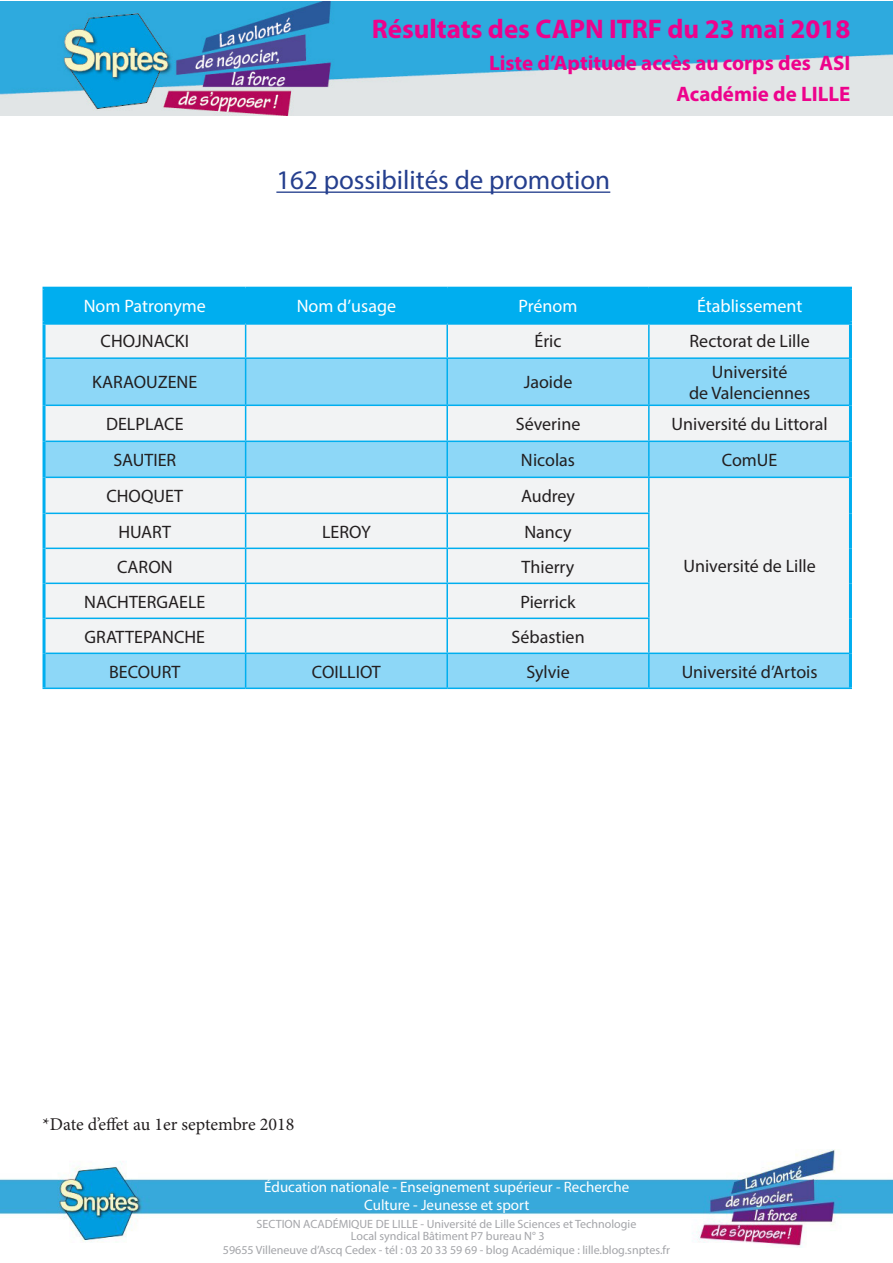
<style>
.page{position:relative;width:893px;height:1263px;background:#fff}
.page>*{position:absolute;margin:0;border:0;box-sizing:border-box;transform-origin:0 0}
.t1{font:700 27px "Myriad Pro";color:#ed028c}
.t2{font:27px "Myriad Pro";color:#253f8e}
.t3{font:700 21px "Myriad Pro";color:#ed028c}
.t4{font:18px "Myriad Pro";color:#231f20}
.t5{font:18px "Myriad Pro";color:#fff}
.t6{font:18px "Minion Pro";color:#231f20}
.t7{font:15px "Myriad Pro";color:#fff}
.t8{font:12px "Myriad Pro";color:#a4a5a9}
</style>
<div class="page">
<img style="left:0;top:1150px;width:893px;height:97px">
<img style="left:0;top:1px;width:893px;height:115px">
<div style="left:46px;top:290px;width:803px;height:32px;background:#00aeef"></div>
<div style="left:46px;top:325px;width:803px;height:32px;background:#f2f3f4"></div>
<svg style="left:46px;top:359px;width:803px;height:328px;fill:#f2f3f4"></svg>
<hr style="left:46px;top:357px;width:200px;height:2px;background:#00aeef">
<hr style="left:46px;top:404px;width:200px;height:2px;background:#00aeef">
<hr style="left:46px;top:441px;width:200px;height:1px;background:#00aeef">
<hr style="left:46px;top:477px;width:200px;height:1px;background:#00aeef">
<hr style="left:46px;top:513px;width:200px;height:1px;background:#00aeef">
<hr style="left:46px;top:548px;width:200px;height:1px;background:#00aeef">
<hr style="left:46px;top:583px;width:200px;height:1px;background:#00aeef">
<hr style="left:46px;top:617px;width:200px;height:2px;background:#00aeef">
<hr style="left:46px;top:652px;width:200px;height:2px;background:#00aeef">
<hr style="left:43px;top:687px;width:203px;height:2px;background:#00aeef">
<hr style="left:43px;top:322px;width:203px;height:3px;background:#00aeef">
<hr style="left:649px;top:287px;width:203px;height:3px;background:#00aeef">
<hr style="left:849px;top:290px;width:3px;height:32px;background:#00aeef">
<hr style="left:649px;top:322px;width:203px;height:3px;background:#00aeef">
<hr style="left:849px;top:325px;width:3px;height:33px;background:#00aeef">
<hr style="left:849px;top:358px;width:3px;height:47px;background:#00aeef">
<hr style="left:849px;top:405px;width:3px;height:36px;background:#00aeef">
<hr style="left:849px;top:441px;width:3px;height:36px;background:#00aeef">
<hr style="left:849px;top:477px;width:3px;height:36px;background:#00aeef">
<hr style="left:849px;top:513px;width:3px;height:35px;background:#00aeef">
<hr style="left:849px;top:548px;width:3px;height:35px;background:#00aeef">
<hr style="left:849px;top:583px;width:3px;height:35px;background:#00aeef">
<hr style="left:849px;top:618px;width:3px;height:35px;background:#00aeef">
<hr style="left:649px;top:357px;width:200px;height:2px;background:#00aeef">
<hr style="left:649px;top:404px;width:200px;height:2px;background:#00aeef">
<hr style="left:649px;top:441px;width:200px;height:1px;background:#00aeef">
<hr style="left:649px;top:477px;width:200px;height:1px;background:#00aeef">
<hr style="left:649px;top:652px;width:200px;height:2px;background:#00aeef">
<hr style="left:649px;top:687px;width:203px;height:2px;background:#00aeef">
<hr style="left:849px;top:653px;width:3px;height:34px;background:#00aeef">
<hr style="left:244px;top:290px;width:3px;height:32px;background:#00aeef">
<hr style="left:447px;top:287px;width:202px;height:3px;background:#00aeef">
<hr style="left:647px;top:290px;width:3px;height:32px;background:#00aeef">
<hr style="left:246px;top:322px;width:201px;height:3px;background:#00aeef">
<hr style="left:447px;top:322px;width:202px;height:3px;background:#00aeef">
<hr style="left:245px;top:325px;width:1px;height:32px;background:#00aeef">
<hr style="left:648px;top:325px;width:2px;height:32px;background:#00aeef">
<hr style="left:246px;top:357px;width:201px;height:2px;background:#00aeef">
<hr style="left:245px;top:359px;width:1px;height:45px;background:#00aeef">
<hr style="left:447px;top:357px;width:202px;height:2px;background:#00aeef">
<hr style="left:648px;top:359px;width:2px;height:45px;background:#00aeef">
<hr style="left:246px;top:404px;width:201px;height:2px;background:#00aeef">
<hr style="left:245px;top:406px;width:1px;height:35px;background:#00aeef">
<hr style="left:447px;top:404px;width:202px;height:2px;background:#00aeef">
<hr style="left:648px;top:406px;width:2px;height:35px;background:#00aeef">
<hr style="left:246px;top:441px;width:201px;height:1px;background:#00aeef">
<hr style="left:245px;top:442px;width:1px;height:35px;background:#00aeef">
<hr style="left:447px;top:441px;width:202px;height:1px;background:#00aeef">
<hr style="left:648px;top:442px;width:2px;height:35px;background:#00aeef">
<hr style="left:246px;top:477px;width:201px;height:1px;background:#00aeef">
<hr style="left:245px;top:478px;width:1px;height:35px;background:#00aeef">
<hr style="left:447px;top:477px;width:202px;height:1px;background:#00aeef">
<hr style="left:648px;top:478px;width:2px;height:35px;background:#00aeef">
<hr style="left:246px;top:513px;width:201px;height:1px;background:#00aeef">
<hr style="left:245px;top:514px;width:1px;height:34px;background:#00aeef">
<hr style="left:447px;top:513px;width:203px;height:1px;background:#00aeef">
<hr style="left:648px;top:514px;width:2px;height:34px;background:#00aeef">
<hr style="left:246px;top:548px;width:201px;height:1px;background:#00aeef">
<hr style="left:245px;top:549px;width:1px;height:34px;background:#00aeef">
<hr style="left:447px;top:548px;width:203px;height:1px;background:#00aeef">
<hr style="left:648px;top:549px;width:2px;height:34px;background:#00aeef">
<hr style="left:246px;top:583px;width:201px;height:1px;background:#00aeef">
<hr style="left:245px;top:584px;width:1px;height:33px;background:#00aeef">
<hr style="left:447px;top:583px;width:203px;height:1px;background:#00aeef">
<hr style="left:648px;top:584px;width:2px;height:33px;background:#00aeef">
<hr style="left:246px;top:617px;width:201px;height:2px;background:#00aeef">
<hr style="left:245px;top:619px;width:1px;height:33px;background:#00aeef">
<hr style="left:447px;top:617px;width:203px;height:2px;background:#00aeef">
<hr style="left:648px;top:619px;width:2px;height:33px;background:#00aeef">
<hr style="left:246px;top:652px;width:201px;height:2px;background:#00aeef">
<hr style="left:245px;top:654px;width:1px;height:33px;background:#00aeef">
<hr style="left:447px;top:652px;width:202px;height:2px;background:#00aeef">
<hr style="left:648px;top:654px;width:2px;height:33px;background:#00aeef">
<hr style="left:246px;top:687px;width:201px;height:2px;background:#00aeef">
<hr style="left:447px;top:687px;width:202px;height:2px;background:#00aeef">
<hr style="left:43px;top:287px;width:203px;height:3px;background:#00aeef">
<hr style="left:43px;top:290px;width:3px;height:32px;background:#00aeef">
<hr style="left:246px;top:287px;width:201px;height:3px;background:#00aeef">
<hr style="left:446px;top:290px;width:3px;height:32px;background:#00aeef">
<hr style="left:43px;top:325px;width:3px;height:33px;background:#00aeef">
<hr style="left:43px;top:358px;width:3px;height:47px;background:#00aeef">
<hr style="left:43px;top:405px;width:3px;height:36px;background:#00aeef">
<hr style="left:43px;top:441px;width:3px;height:36px;background:#00aeef">
<hr style="left:43px;top:477px;width:3px;height:36px;background:#00aeef">
<hr style="left:43px;top:513px;width:3px;height:35px;background:#00aeef">
<hr style="left:43px;top:548px;width:3px;height:35px;background:#00aeef">
<hr style="left:43px;top:583px;width:3px;height:35px;background:#00aeef">
<hr style="left:43px;top:618px;width:3px;height:35px;background:#00aeef">
<hr style="left:43px;top:653px;width:3px;height:34px;background:#00aeef">
<hr style="left:446px;top:325px;width:2px;height:32px;background:#00aeef">
<hr style="left:446px;top:359px;width:2px;height:45px;background:#00aeef">
<hr style="left:446px;top:406px;width:2px;height:35px;background:#00aeef">
<hr style="left:446px;top:442px;width:2px;height:35px;background:#00aeef">
<hr style="left:446px;top:478px;width:2px;height:35px;background:#00aeef">
<hr style="left:446px;top:514px;width:2px;height:34px;background:#00aeef">
<hr style="left:446px;top:549px;width:2px;height:34px;background:#00aeef">
<hr style="left:446px;top:584px;width:2px;height:33px;background:#00aeef">
<hr style="left:446px;top:619px;width:2px;height:33px;background:#00aeef">
<hr style="left:446px;top:654px;width:2px;height:33px;background:#00aeef">
<hr style="left:276px;top:191px;width:334px;height:2px;background:#253f8e">
<svg style="left:220px;top:1187px;width:453px;height:60px"></svg>
<p class="t1" style="left:372px;top:12px;width:480px">Résultats des CAPN ITRF du 23 mai 2018</p>
<p class="t3" style="left:489px;top:49px;width:363px">Liste d’Aptitude accès au corps des ASI</p>
<p class="t3" style="left:676px;top:81px;width:176px">Académie de LILLE</p>
<p class="t2" style="left:276px;top:164px;width:335px">162 possibilités de promotion</p>
<p class="t5" style="left:84px;top:295px;width:124px">Nom Patronyme</p>
<p class="t5" style="left:297px;top:295px;width:101px">Nom d’usage</p>
<p class="t5" style="left:519px;top:295px;width:60px">Prénom</p>
<p class="t5" style="left:697px;top:295px;width:107px">Établissement</p>
<p class="t4" style="left:101px;top:330px;width:90px">CHOJNACKI</p>
<p class="t4" style="left:534px;top:330px;width:29px">Éric</p>
<p class="t4" style="left:690px;top:330px;width:122px">Rectorat de Lille</p>
<p class="t4" style="left:92px;top:371px;width:107px">KARAOUZENE</p>
<p class="t4" style="left:524px;top:371px;width:50px">Jaoide</p>
<p class="t4" style="left:712px;top:361px;width:77px">Université</p>
<p class="t4" style="left:689px;top:382px;width:123px">de Valenciennes</p>
<p class="t4" style="left:106px;top:413px;width:79px">DELPLACE</p>
<p class="t4" style="left:516px;top:413px;width:66px">Séverine</p>
<p class="t4" style="left:671px;top:413px;width:158px">Université du Littoral</p>
<p class="t4" style="left:113px;top:449px;width:64px">SAUTIER</p>
<p class="t4" style="left:521px;top:449px;width:56px">Nicolas</p>
<p class="t4" style="left:722px;top:449px;width:57px">ComUE</p>
<p class="t4" style="left:106px;top:485px;width:78px">CHOQUET</p>
<p class="t4" style="left:521px;top:485px;width:56px">Audrey</p>
<p class="t4" style="left:119px;top:520px;width:54px">HUART</p>
<p class="t4" style="left:322px;top:520px;width:50px">LEROY</p>
<p class="t4" style="left:524px;top:520px;width:49px">Nancy</p>
<p class="t4" style="left:117px;top:555px;width:57px">CARON</p>
<p class="t4" style="left:522px;top:555px;width:54px">Thierry</p>
<p class="t4" style="left:84px;top:590px;width:123px">NACHTERGAELE</p>
<p class="t4" style="left:520px;top:590px;width:57px">Pierrick</p>
<p class="t4" style="left:85px;top:625px;width:122px">GRATTEPANCHE</p>
<p class="t4" style="left:511px;top:625px;width:75px">Sébastien</p>
<p class="t4" style="left:109px;top:660px;width:73px">BECOURT</p>
<p class="t4" style="left:312px;top:660px;width:70px">COILLIOT</p>
<p class="t4" style="left:526px;top:660px;width:45px">Sylvie</p>
<p class="t4" style="left:682px;top:660px;width:137px">Université d’Artois</p>
<p class="t4" style="left:683px;top:555px;width:134px">Université de Lille</p>
<p class="t6" style="left:43px;top:1112px;width:253px">*Date d’effet au 1er septembre 2018</p>
<p class="t7" style="left:264px;top:1178px;width:367px">Éducation nationale - Enseignement supérieur - Recherche</p>
<p class="t7" style="left:364px;top:1196px;width:167px">Culture - Jeunesse et sport</p>
<p class="t8" style="left:257px;top:1217px;width:381px">SECTION ACADÉMIQUE DE LILLE - Université de Lille Sciences et Technologie</p>
<p class="t8" style="left:351px;top:1229px;width:195px">Local syndical Bâtiment P7 bureau N° 3</p>
<p class="t8" style="left:223px;top:1242px;width:448px">59655 Villeneuve d’Ascq Cedex - tél : 03 20 33 59 69 - blog Académique : lille.blog.snptes.fr</p>
</div>
